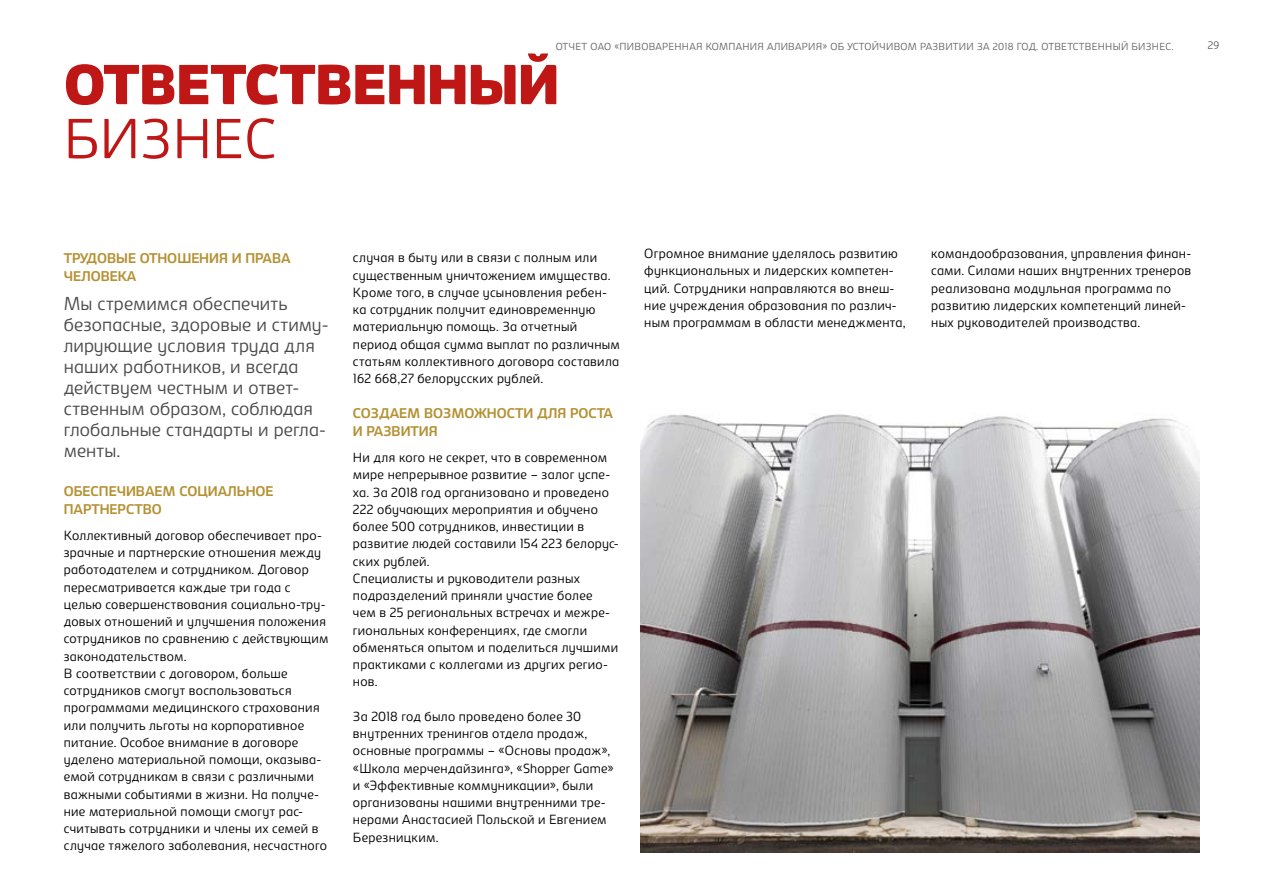
<style>
.page{position:relative;width:1263px;height:893px;background:#fff}
.page>*{position:absolute;margin:0;border:0;box-sizing:border-box;transform-origin:0 0}
.t1{font:900 54px "Carlsberg Sans";color:#be1716}
.t2{font:300 54px "Carlsberg Sans";color:#be1716}
.t3{font:300 18px/21px "Carlsberg Sans";letter-spacing:.005em;color:#4a4a49}
.t4{font:700 13.5px/18px "Carlsberg Sans";color:#b49132}
.t5{font:300 12.75px/17.2px "Carlsberg Sans";letter-spacing:.02em;color:#000}
.t6{font:300 10.5px "Carlsberg Sans";color:#646363}
.t7{font:300 9.75px "Carlsberg Sans";letter-spacing:.025em;color:#646363}
</style>
<div class="page">
<img style="left:640px;top:414px;width:559px;height:439px">
<p class="t7" style="left:556px;top:40px;width:619px">ОТЧЕТ ОАО «ПИВОВАРЕННАЯ КОМПАНИЯ АЛИВАРИЯ» ОБ УСТОЙЧИВОМ РАЗВИТИИ ЗА 2018 ГОД. ОТВЕТСТВЕННЫЙ БИЗНЕС.</p>
<p class="t6" style="left:1208px;top:38px;width:13px">29</p>
<h1 class="t1" style="left:64px;top:51px;width:497px">ОТВЕТСТВЕННЫЙ</h1>
<h1 class="t2" style="left:64px;top:102px;width:215px">БИЗНЕС</h1>
<p class="t4" style="left:64px;top:248px;width:228px">ТРУДОВЫЕ ОТНОШЕНИЯ И ПРАВА<br>ЧЕЛОВЕКА</p>
<h2 class="t3" style="left:64px;top:292px;width:266px">Мы стремимся обеспечить безопасные, здоровые и стиму&shy;лирующие условия труда для наших работников, и всегда действуем честным и ответ&shy;ственным образом, соблюдая глобальные стандарты и регла&shy;менты.</h2>
<p class="t4" style="left:64px;top:482px;width:211px">ОБЕСПЕЧИВАЕМ СОЦИАЛЬНОЕ<br>ПАРТНЕРСТВО</p>
<p class="t5" style="left:64px;top:526px;width:266px">Коллективный договор обеспечивает про&shy;зрачные и партнерские отношения между работодателем и сотрудником. Договор пересматривается каждые три года с целью совершенствования социально-тру&shy;довых отношений и улучшения положения сотрудников по сравнению с действующим законодательством.<br>В соответствии с договором, больше сотрудников смогут воспользоваться программами медицинского страхования или получить льготы на корпоративное питание. Особое внимание в договоре уделено материальной помощи, оказыва&shy;емой сотрудникам в связи с различными важными событиями в жизни. На получе&shy;ние материальной помощи смогут рас&shy;считывать сотрудники и члены их семей в случае тяжелого заболевания, несчастного</p>
<p class="t5" style="left:353px;top:249px;width:268px">случая в быту или в связи с полным или существенным уничтожением имущества.<br>Кроме того, в случае усыновления ребен&shy;ка сотрудник получит единовременную материальную помощь. За отчетный период общая сумма выплат по различным статьям коллективного договора составила 162 668,27 белорусских рублей.</p>
<p class="t4" style="left:353px;top:404px;width:262px">СОЗДАЕМ ВОЗМОЖНОСТИ ДЛЯ РОСТА<br>И РАЗВИТИЯ</p>
<p class="t5" style="left:353px;top:448px;width:267px">Ни для кого не секрет, что в современном мире непрерывное развитие – залог успе&shy;ха. За 2018 год организовано и проведено 222 обучающих мероприятия и обучено более 500 сотрудников, инвестиции в развитие людей составили 154 223 белорус&shy;ских рублей.<br>Специалисты и руководители разных подразделений приняли участие более<br>чем в 25 региональных встречах и межре&shy;гиональных конференциях, где смогли обменяться опытом и поделиться лучшими практиками с коллегами из других регио&shy;нов.</p>
<p class="t5" style="left:353px;top:707px;width:262px">За 2018 год было проведено более 30 внутренних тренингов отдела продаж, основные программы – «Основы продаж», «Школа мерчендайзинга», «Shopper Game» и «Эффективные коммуникации», были организованы нашими внутренними тре&shy;нерами Анастасией Польской и Евгением Березницким.</p>
<p class="t5" style="left:644px;top:244px;width:263px">Огромное внимание уделялось развитию функциональных и лидерских компетен&shy;ций. Сотрудники направляются во внеш&shy;ние учреждения образования по различ&shy;ным программам в области менеджмента,</p>
<p class="t5" style="left:931px;top:244px;width:261px">командообразования, управления финан&shy;сами. Силами наших внутренних тренеров реализована модульная программа по развитию лидерских компетенций линей&shy;ных руководителей производства.</p>
</div>
